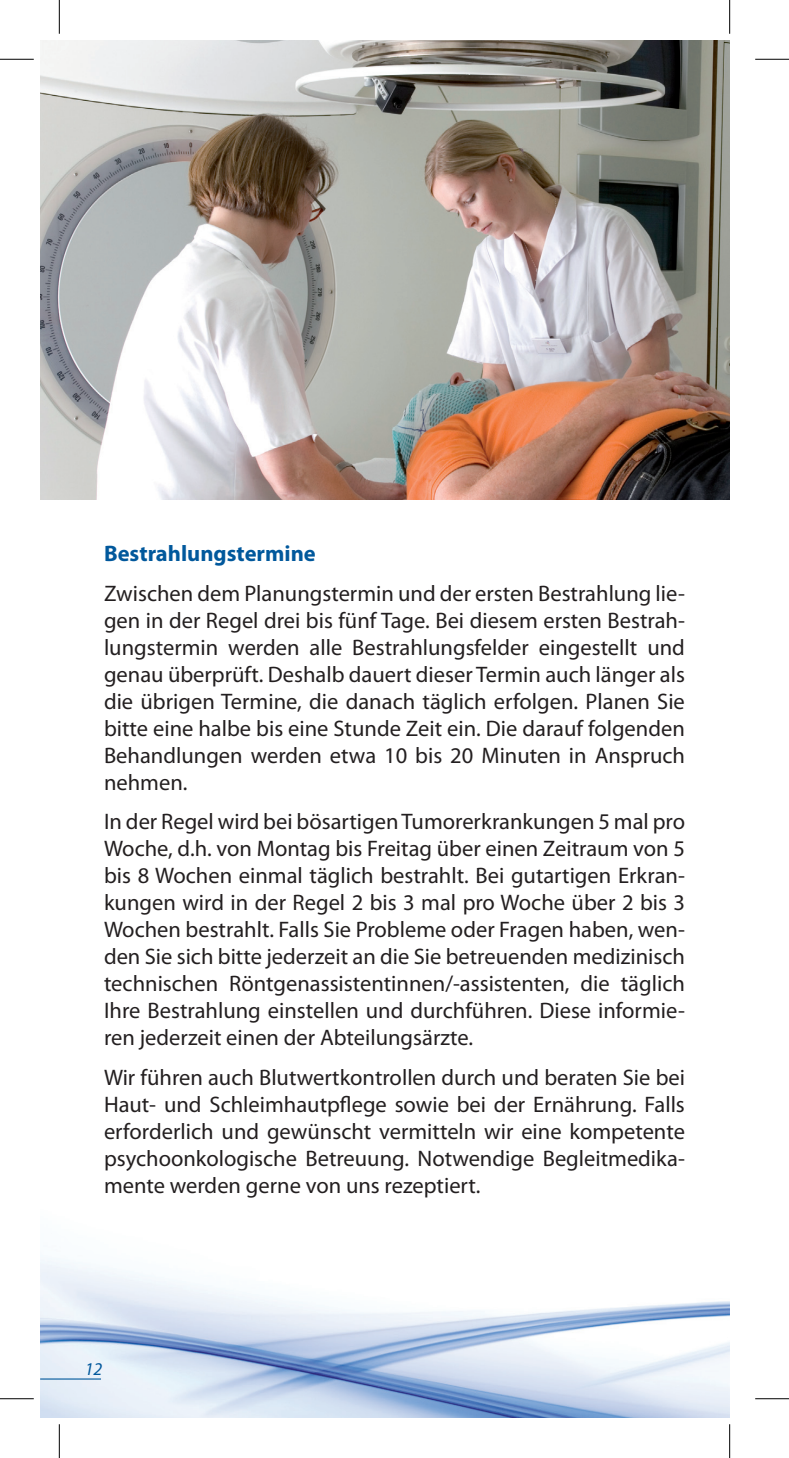
<style>
.page{position:relative;width:789px;height:1458px;background:#fff}
.page>*{position:absolute;margin:0;border:0;box-sizing:border-box;transform-origin:0 0}
.t1{font:22.5px/27px "Myriad Pro";color:#231f20;text-align:justify}
.t2{font:700 22.5px "Myriad Pro";color:#01589c}
.t3{font:italic 18px "Myriad Pro";color:#01589c}
</style>
<div class="page">
<img style="left:40px;top:1255px;width:689px;height:163px">
<hr style="left:40px;top:1378px;width:61px;height:1px;background:#01589c">
<img style="left:40px;top:40px;width:689px;height:459px">
<hr style="left:0;top:59px;width:34px;height:1px;background:#000">
<hr style="left:754px;top:59px;width:34px;height:1px;background:#000">
<hr style="left:0;top:1398px;width:34px;height:1px;background:#000">
<hr style="left:754px;top:1398px;width:34px;height:1px;background:#000">
<hr style="left:59px;top:0;width:1px;height:34px;background:#000">
<hr style="left:59px;top:1424px;width:1px;height:34px;background:#000">
<hr style="left:729px;top:0;width:1px;height:34px;background:#000">
<hr style="left:729px;top:1424px;width:1px;height:34px;background:#000">
<p class="t2" style="left:104px;top:539px;width:213px">Bestrahlungstermine</p>
<p class="t1" style="left:104px;top:579px;width:582px">Zwischen dem Planungstermin und der ersten Bestrahlung lie&shy;gen in der Regel drei bis fünf Tage. Bei diesem ersten Bestrah&shy;lungstermin werden alle Bestrahlungsfelder eingestellt und genau überprüft. Deshalb dauert dieser Termin auch länger als die übrigen Termine, die danach täglich erfolgen. Planen Sie bitte eine halbe bis eine Stunde Zeit ein. Die darauf folgenden Behandlungen werden etwa 10 bis 20 Minuten in Anspruch nehmen.</p>
<p class="t1" style="left:104px;top:808px;width:582px">In der Regel wird bei bösartigen Tumorerkrankungen 5 mal pro Woche, d.h. von Montag bis Freitag über einen Zeitraum von 5 bis 8 Wochen einmal täglich bestrahlt. Bei gutartigen Erkran&shy;kungen wird in der Regel 2 bis 3 mal pro Woche über 2 bis 3<br>Wochen bestrahlt. Falls Sie Probleme oder Fragen haben, wen&shy;den Sie sich bitte jederzeit an die Sie betreuenden medizinisch technischen Röntgenassistentinnen/-assistenten, die täglich Ihre Bestrahlung einstellen und durchführen. Diese informie&shy;ren jederzeit einen der Abteilungsärzte.</p>
<p class="t1" style="left:104px;top:1064px;width:582px">Wir führen auch Blutwertkontrollen durch und beraten Sie bei Haut- und Schleimhautpflege sowie bei der Ernährung. Falls erforderlich und gewünscht vermitteln wir eine kompetente psychoonkologische Betreuung. Notwendige Begleitmedika&shy;mente werden gerne von uns rezeptiert.</p>
<p class="t3" style="left:85px;top:1358px;width:19px">12</p>
</div>
